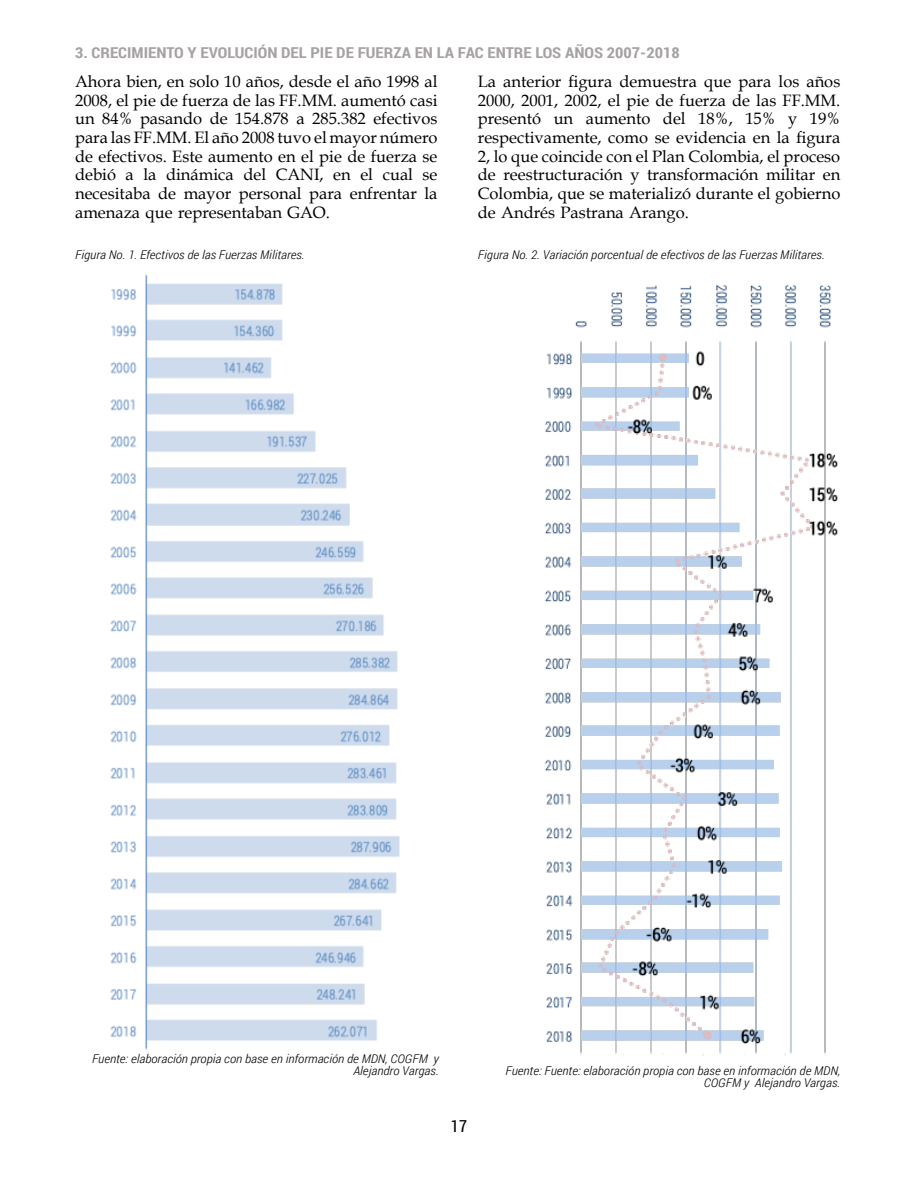
<style>
.page{position:relative;width:918px;height:1188px;background:#fff}
.page>*{position:absolute;margin:0;border:0;box-sizing:border-box;transform-origin:0 0}
.t1{font:16.5px/18.6px "Book Antiqua";color:#000;text-align:justify}
.t2{font:16.5px "Roboto Condensed";color:#000}
.t3{font:700 15px "Roboto Condensed";color:#a6a2a2;scale:1.12 1}
.t4{font:italic 300 12px/12px "Roboto Condensed";color:#000;text-align:right;scale:1.12 1}
</style>
<div class="page">
<img style="left:110px;top:274px;width:289px;height:776px">
<img style="left:544px;top:284px;width:294px;height:772px">
<p class="t3" style="left:75px;top:42px;width:541px">3. CRECIMIENTO Y EVOLUCIÓN DEL PIE DE FUERZA EN LA FAC ENTRE LOS AÑOS 2007-2018</p>
<p class="t1" style="left:75px;top:74px;width:364px">Ahora bien, en solo 10 años, desde el año 1998 al 2008, el pie de fuerza de las FF.MM. aumentó casi un 84% pasando de 154.878 a 285.382 efectivos para las FF.MM. El año 2008 tuvo el mayor número de efectivos. Este aumento en el pie de fuerza se debió a la dinámica del CANI, en el cual se necesitaba de mayor personal para enfrentar la amenaza que representaban GAO.</p>
<p class="t1" style="left:478px;top:74px;width:364px">La anterior figura demuestra que para los años 2000, 2001, 2002, el pie de fuerza de las FF.MM. presentó un aumento del 18%, 15% y 19% respectivamente, como se evidencia en la figura 2, lo que coincide con el Plan Colombia, el proceso de reestructuración y transformación militar en Colombia, que se materializó durante el gobierno de Andrés Pastrana Arango.</p>
<p class="t4" style="left:75px;top:248px;width:207px">Figura No. 1. Efectivos de las Fuerzas Militares.</p>
<p class="t4" style="left:478px;top:248px;width:311px">Figura No. 2. Variación porcentual de efectivos de las Fuerzas Militares.</p>
<p class="t4" style="left:92px;top:1052px;width:311px">Fuente: elaboración propia con base en información de MDN, COGFM y<br>Alejandro Vargas.</p>
<p class="t2" style="left:451px;top:1114px;width:18px">17</p>
<p class="t4" style="left:505px;top:1064px;width:300px">Fuente: Fuente: elaboración propia con base en información de MDN,<br>COGFM y Alejandro Vargas.</p>
</div>
